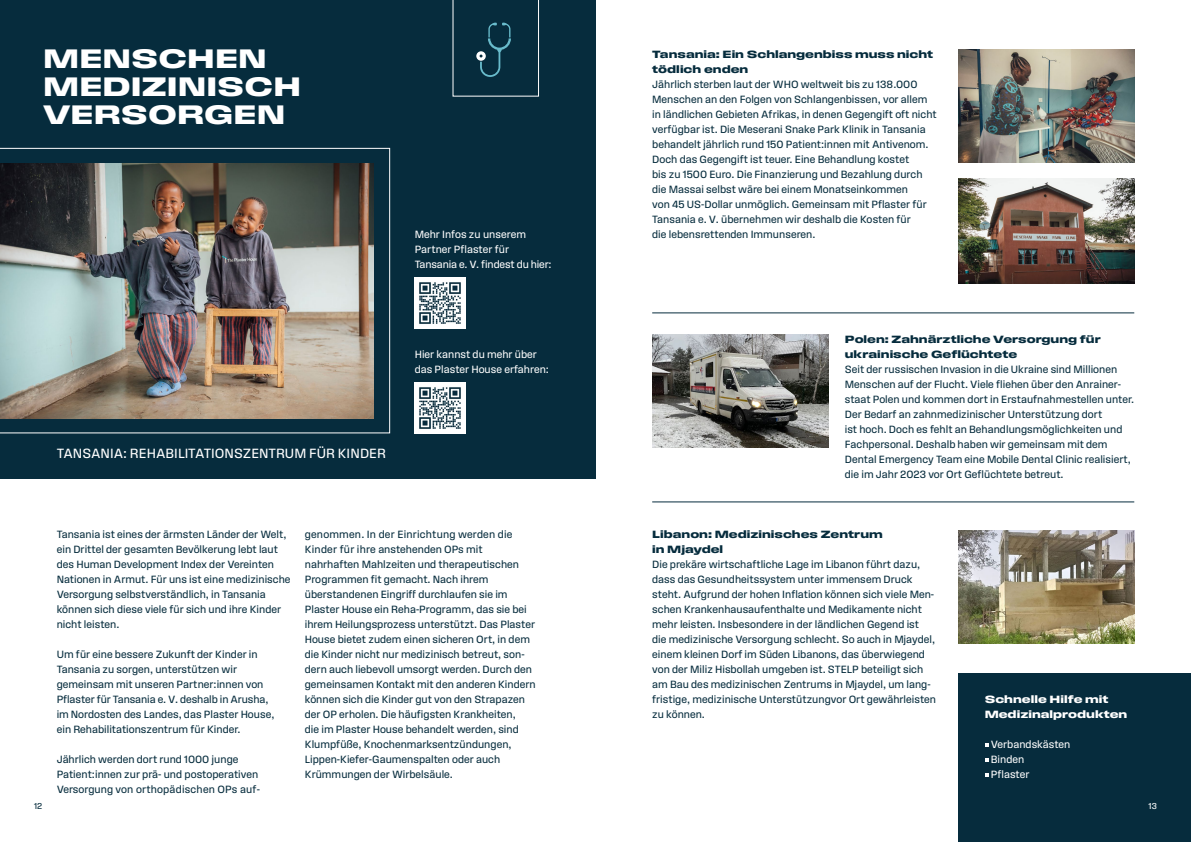
<style>
.page{position:relative;width:1191px;height:842px;background:#fff}
.page>*{position:absolute;margin:0;border:0;box-sizing:border-box;transform-origin:0 0}
.t1{font:28px/28px "Field Gothic No.84 Demi X Wide";color:#fff}
.t2{font:14px "Field Gothic No.62";color:#fff}
.t3{font:11px/15px "Field Gothic No.62";color:#062c3d}
.t4{font:11px/15px "Field Gothic No.84 Demi X Wide";color:#062c3d}
.t5{font:11px/15px "Field Gothic No.62";color:#fff}
.t6{font:11px/15px "Field Gothic No.84 Demi X Wide";color:#fff}
.t7{font:9px "Field Gothic No.62";color:#062c3d}
.t8{font:9px "Field Gothic No.62";color:#fff}
</style>
<div class="page">
<div style="left:0;top:0;width:595px;height:478px;background:#062c3d"></div>
<svg style="left:0;top:148px;width:390px;height:285px"></svg>
<img style="left:0;top:163px;width:373px;height:255px">
<img style="left:958px;top:50px;width:176px;height:113px">
<img style="left:958px;top:178px;width:176px;height:105px">
<img style="left:652px;top:335px;width:176px;height:112px">
<img style="left:958px;top:530px;width:176px;height:113px">
<hr style="left:652px;top:313px;width:482px;height:1px;background:#062c3d">
<hr style="left:652px;top:502px;width:482px;height:1px;background:#062c3d">
<div style="left:958px;top:673px;width:233px;height:169px;background:#062c3d"></div>
<svg style="left:985px;top:743px;width:3px;height:4px"></svg>
<svg style="left:985px;top:758px;width:3px;height:4px"></svg>
<svg style="left:985px;top:773px;width:3px;height:4px"></svg>
<svg style="left:453px;top:0;width:86px;height:96px"></svg>
<img style="left:415px;top:277px;width:51px;height:51px">
<img style="left:415px;top:382px;width:51px;height:51px">
<h1 class="t1" style="left:43px;top:44px;width:259px">MENSCHEN<br>MEDIZINISCH<br>VERSORGEN</h1>
<p class="t5" style="left:415px;top:227px;width:138px">Mehr Infos zu unserem<br>Partner Pflaster für<br>Tansania e. V. findest du hier:</p>
<p class="t2" style="left:57px;top:446px;width:331px">TANSANIA: REHABILITATIONSZENTRUM FÜR KINDER</p>
<p class="t5" style="left:415px;top:347px;width:136px">Hier kannst du mehr über das Plaster House erfahren:</p>
<p class="t3" style="left:57px;top:527px;width:235px">Tansania ist eines der ärmsten Länder der Welt, ein Drittel der gesamten Bevölkerung lebt laut des Human Development Index der Vereinten Nationen in Armut. Für uns ist eine medizinische Versorgung selbstverständlich, in Tansania können sich diese viele für sich und ihre Kinder nicht leisten.</p>
<p class="t3" style="left:57px;top:647px;width:219px">Um für eine bessere Zukunft der Kinder in Tansania zu sorgen, unterstützen wir gemeinsam mit unseren Partner:innen von Pflaster für Tansania e. V. deshalb in Arusha, im Nordosten des Landes, das Plaster House, ein Rehabilitationszentrum für Kinder.</p>
<p class="t3" style="left:57px;top:752px;width:205px">Jährlich werden dort rund 1000 junge<br>Patient:innen zur prä- und postoperativen<br>Versorgung von orthopädischen OPs auf-</p>
<p class="t3" style="left:305px;top:527px;width:232px">genommen. In der Einrichtung werden die Kinder für ihre anstehenden OPs mit nahrhaften Mahlzeiten und therapeutischen Programmen fit gemacht. Nach ihrem überstandenen Eingriff durchlaufen sie im Plaster House ein Reha-Programm, das sie bei ihrem Heilungsprozess unterstützt. Das Plaster House bietet zudem einen sicheren Ort, in dem die Kinder nicht nur medizinisch betreut, son&shy;dern auch liebevoll umsorgt werden. Durch den gemeinsamen Kontakt mit den anderen Kindern können sich die Kinder gut von den Strapazen der OP erholen. Die häufigsten Krankheiten,<br>die im Plaster House behandelt werden, sind Klumpfüße, Knochenmarksentzündungen, Lippen-Kiefer-Gaumenspalten oder auch Krümmungen der Wirbelsäule.</p>
<p class="t4" style="left:652px;top:47px;width:282px">Tansania: Ein Schlangenbiss muss nicht tödlich enden</p>
<p class="t3" style="left:652px;top:77px;width:286px">Jährlich sterben laut der WHO weltweit bis zu 138.000<br>Menschen an den Folgen von Schlangenbissen, vor allem in ländlichen Gebieten Afrikas, in denen Gegengift oft nicht verfügbar ist. Die Meserani Snake Park Klinik in Tansania behandelt jährlich rund 150 Patient:innen mit Antivenom.<br>Doch das Gegengift ist teuer. Eine Behandlung kostet<br>bis zu 1500 Euro. Die Finanzierung und Bezahlung durch die Massai selbst wäre bei einem Monatseinkommen<br>von 45 US-Dollar unmöglich. Gemeinsam mit Pflaster für Tansania e. V. übernehmen wir deshalb die Kosten für<br>die lebensrettenden Immunseren.</p>
<p class="t4" style="left:844px;top:332px;width:258px">Polen: Zahnärztliche Versorgung für ukrainische Geflüchtete</p>
<p class="t3" style="left:844px;top:362px;width:291px">Seit der russischen Invasion in die Ukraine sind Millionen Menschen auf der Flucht. Viele fliehen über den Anrainer&shy;staat Polen und kommen dort in Erstaufnahmestellen unter.<br>Der Bedarf an zahnmedizinischer Unterstützung dort<br>ist hoch. Doch es fehlt an Behandlungsmöglichkeiten und Fachpersonal. Deshalb haben wir gemeinsam mit dem Dental Emergency Team eine Mobile Dental Clinic realisiert, die im Jahr 2023 vor Ort Geflüchtete betreut.</p>
<p class="t4" style="left:652px;top:527px;width:232px">Libanon: Medizinisches Zentrum in Mjaydel</p>
<p class="t3" style="left:652px;top:557px;width:285px">Die prekäre wirtschaftliche Lage im Libanon führt dazu, dass das Gesundheitssystem unter immensem Druck steht. Aufgrund der hohen Inflation können sich viele Men&shy;schen Krankenhausaufenthalte und Medikamente nicht mehr leisten. Insbesondere in der ländlichen Gegend ist die medizinische Versorgung schlecht. So auch in Mjaydel, einem kleinen Dorf im Süden Libanons, das überwiegend von der Miliz Hisbollah umgeben ist. STELP beteiligt sich am Bau des medizinischen Zentrums in Mjaydel, um lang&shy;fristige, medizinische Unterstützungvor Ort gewährleisten zu können.</p>
<p class="t6" style="left:984px;top:692px;width:144px">Schnelle Hilfe mit<br>Medizinalprodukten</p>
<p class="t5" style="left:991px;top:737px;width:81px">Verbandskästen<br>Binden<br>Pflaster</p>
<p class="t7" style="left:34px;top:801px;width:10px">12</p>
<p class="t8" style="left:1148px;top:801px;width:10px">13</p>
</div>
